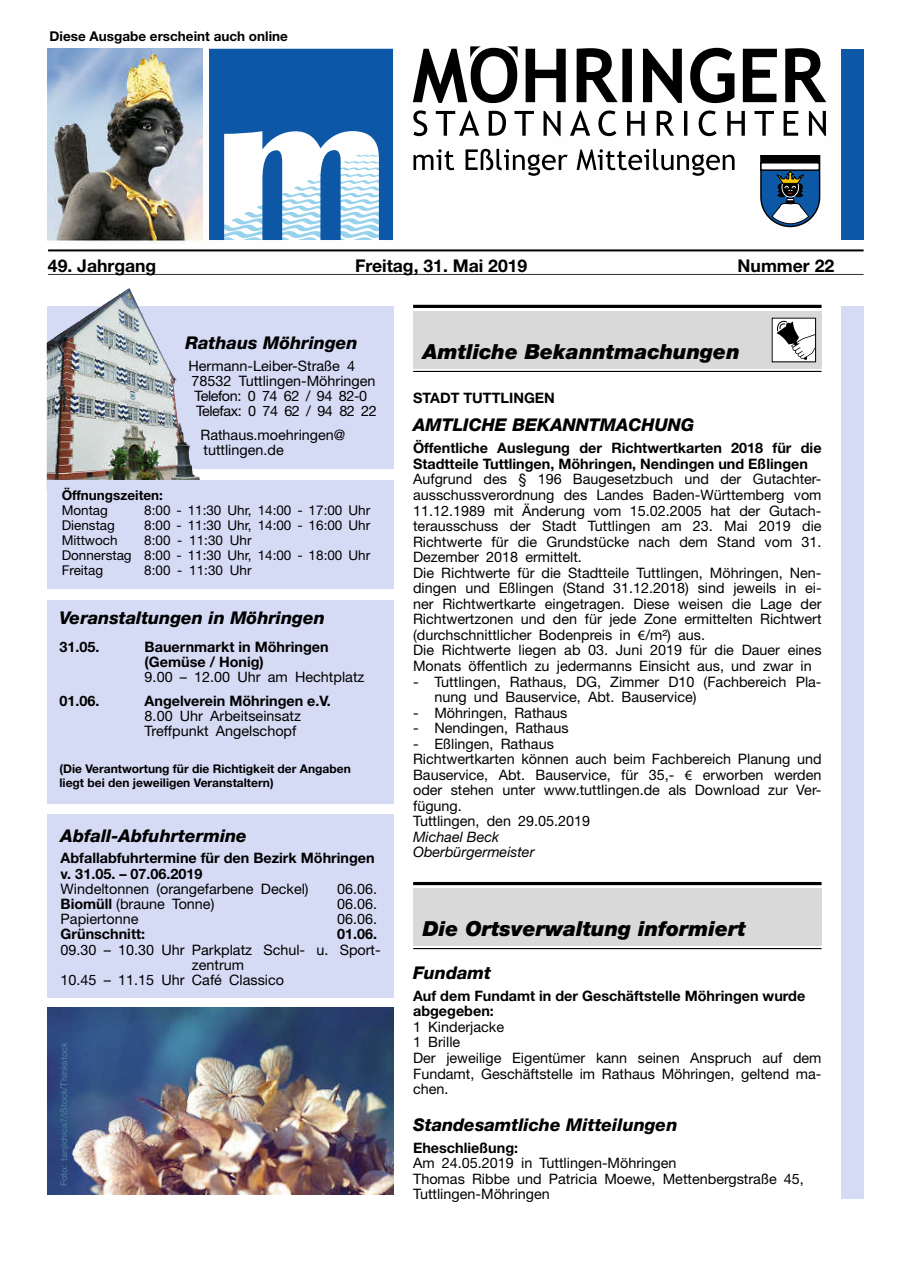
<style>
.page{position:relative;width:902px;height:1280px;background:#fff}
.page>*{position:absolute;margin:0;border:0;box-sizing:border-box;transform-origin:0 0}
.t1{font:italic 900 20.85px "Helvetica Neue";color:#000}
.t2{font:italic 800 17.55px "Helvetica Neue";color:#000}
.t3{font:700 17.55px "Helvetica Neue";color:#000}
.t4{font:14.4px/15.6px "Helvetica Neue";color:#000}
.t5{font:700 14.4px/15.6px "Helvetica Neue";color:#000}
.t6{font:14.4px "Helvetica Neue";letter-spacing:-.03em;color:#000}
.t7{font:italic 14.4px/15.6px "Helvetica Neue";color:#000}
.t8{font:13.5px/15px "Helvetica Neue";color:#000}
.t9{font:700 13.5px "Helvetica Neue";color:#000}
.t10{font:700 12px/13.5px "Helvetica Neue";color:#000}
.t11{font:9px "Helvetica Neue";color:#4d85a0}
.s1{font-weight:700}
.s2{font-family:"Myriad Pro"}
</style>
<div class="page">
<div style="left:841px;top:49px;width:22px;height:191px;background:#0c57a6"></div>
<svg style="left:760px;top:176px;width:60px;height:51px"></svg>
<svg style="left:119px;top:251px;width:406px;height:1px"></svg>
<hr style="left:48px;top:274px;width:815px;height:1px;background:#000">
<hr style="left:48px;top:249px;width:815px;height:2px;background:#000">
<img style="left:48px;top:49px;width:134px;height:195px">
<svg style="left:182px;top:49px;width:240px;height:201px"></svg>
<div style="left:203px;top:49px;width:5px;height:194px;background:#fefefe"></div>
<svg style="left:413px;top:48px;width:413px;height:128px"></svg>
<svg style="left:470px;top:46px;width:47px;height:12px"></svg>
<hr style="left:413px;top:305px;width:408px;height:3px;background:#000">
<div style="left:413px;top:311px;width:408px;height:58px;background:#d9d9d9"></div>
<div style="left:772px;top:318px;width:43px;height:44px;background:#fefefe"></div>
<svg style="left:777px;top:320px;width:37px;height:40px"></svg>
<hr style="left:413px;top:371px;width:408px;height:1px;background:#000">
<hr style="left:413px;top:882px;width:408px;height:3px;background:#000">
<div style="left:413px;top:888px;width:408px;height:58px;background:#d9d9d9"></div>
<hr style="left:413px;top:948px;width:408px;height:1px;background:#000">
<div style="left:47px;top:306px;width:346px;height:162px;background:#d6dbf5"></div>
<img style="left:47px;top:288px;width:153px;height:192px">
<div style="left:841px;top:306px;width:22px;height:893px;background:#d6dbf5"></div>
<div style="left:47px;top:480px;width:346px;height:108px;background:#d6dbf5"></div>
<div style="left:47px;top:600px;width:346px;height:204px;background:#d6dbf5"></div>
<div style="left:47px;top:814px;width:346px;height:183px;background:#d6dbf5"></div>
<img style="left:48px;top:1007px;width:345px;height:188px">
<p class="t9" style="left:50px;top:28px;width:240px">Diese Ausgabe erscheint auch online</p>
<p class="t3" style="left:48px;top:255px;width:110px">49. Jahrgang</p>
<p class="t3" style="left:355px;top:255px;width:174px">Freitag, 31. Mai 2019</p>
<p class="t3" style="left:737px;top:255px;width:98px">Nummer 22</p>
<p class="t2" style="left:185px;top:333px;width:174px">Rathaus Möhringen</p>
<p class="t4" style="left:188px;top:358px;width:168px">Hermann-Leiber-Straße 4</p>
<p class="t4" style="left:191px;top:373px;width:185px">78532 Tuttlingen-Möhringen</p>
<p class="t6" style="left:194px;top:387px;width:174px">Telefon: 0 74 62 / 94 82-0</p>
<p class="t6" style="left:196px;top:403px;width:182px">Telefax: 0 74 62 / 94 82 22</p>
<p class="t4" style="left:200px;top:427px;width:146px;line-height:15.1px">Rathaus.moehringen@ tuttlingen.de</p>
<p class="t9" style="left:62px;top:487px;width:103px">Öffnungszeiten:</p>
<p class="t8" style="left:62px;top:503px;width:48px">Montag</p>
<p class="t8" style="left:144px;top:503px;width:227px">8:00 - 11:30 Uhr, 14:00 - 17:00 Uhr</p>
<p class="t8" style="left:62px;top:518px;width:55px">Dienstag</p>
<p class="t8" style="left:144px;top:518px;width:227px">8:00 - 11:30 Uhr, 14:00 - 16:00 Uhr</p>
<p class="t8" style="left:62px;top:533px;width:57px">Mittwoch</p>
<p class="t8" style="left:62px;top:533px;width:310px;text-indent:82px">8:00 - 11:30 Uhr<br>Donnerstag 8:00 - 11:30 Uhr, 14:00 - 18:00 Uhr<br>Freitag</p>
<p class="t8" style="left:144px;top:563px;width:109px">8:00 - 11:30 Uhr</p>
<p class="t2" style="left:60px;top:607px;width:267px">Veranstaltungen in Möhringen</p>
<p class="t5" style="left:60px;top:638px;width:42px">31.05.</p>
<p class="t5" style="left:145px;top:639px;width:185px;line-height:15.1px">Bauernmarkt in Möhringen (Gemüse / Honig)</p>
<p class="t4" style="left:145px;top:669px;width:221px">9.00 – 12.00 Uhr am Hechtplatz</p>
<p class="t5" style="left:60px;top:693px;width:42px">01.06.</p>
<p class="t5" style="left:145px;top:693px;width:188px">Angelverein Möhringen e.V.</p>
<p class="t4" style="left:145px;top:708px;width:158px;line-height:15.1px">8.00 Uhr Arbeitseinsatz<br>Treffpunkt Angelschopf</p>
<p class="t10" style="left:60px;top:762px;width:293px">(Die Verantwortung für die Richtigkeit der Angaben liegt bei den jeweiligen Veranstaltern)</p>
<p class="t2" style="left:61px;top:825px;width:188px">Abfall-Abfuhrtermine</p>
<p class="t5" style="left:61px;top:850px;width:315px;line-height:15.1px">Abfallabfuhrtermine für den Bezirk Möhringen v. 31.05. – 07.06.2019</p>
<p class="t4" style="left:61px;top:880px;width:249px">Windeltonnen (orangefarbene Deckel)</p>
<p class="t4" style="left:337px;top:880px;width:42px">06.06.</p>
<p class="t4" style="left:61px;top:896px;width:155px"><span class="s1">Biomüll</span> (braune Tonne)</p>
<p class="t4" style="left:337px;top:896px;width:42px">06.06.</p>
<p class="t4" style="left:61px;top:911px;width:79px">Papiertonne</p>
<p class="t4" style="left:337px;top:911px;width:42px">06.06.</p>
<p class="t5" style="left:61px;top:926px;width:86px">Grünschnitt:</p>
<p class="t5" style="left:337px;top:926px;width:42px">01.06.</p>
<p class="t4" style="left:61px;top:941px;width:321px">09.30 – 10.30 Uhr Parkplatz Schul- u. Sport-</p>
<p class="t4" style="left:192px;top:956px;width:54px">zentrum</p>
<p class="t4" style="left:61px;top:972px;width:225px">10.45 – 11.15 Uhr Café Classico</p>
<p class="t11" style="left:59px;top:1186px;width:145px;rotate:-90deg">Foto: tanjichica7/iStock/Thinkstock</p>
<h1 class="t1" style="left:422px;top:339px;width:318px">Amtliche Bekanntmachungen</h1>
<p class="t5" style="left:413px;top:390px;width:143px">STADT TUTTLINGEN</p>
<p class="t2" style="left:413px;top:415px;width:283px">AMTLICHE BEKANNTMACHUNG</p>
<p class="t5" style="left:413px;top:440px;width:410px">Öffentliche Auslegung der Richtwertkarten 2018 für die<br>Stadtteile Tuttlingen, Möhringen, Nendingen und Eßlingen</p>
<p class="t4" style="left:413px;top:471px;width:410px">Aufgrund des § 196 Baugesetzbuch und der Gutachter&shy;ausschussverordnung des Landes Baden-Württemberg vom 11.12.1989 mit Änderung vom 15.02.2005 hat der Gutach&shy;terausschuss der Stadt Tuttlingen am 23. Mai 2019 die Richtwerte für die Grundstücke nach dem Stand vom 31.<br>Dezember 2018 ermittelt.<br>Die Richtwerte für die Stadtteile Tuttlingen, Möhringen, Nen&shy;dingen und Eßlingen (Stand 31.12.2018) sind jeweils in ei&shy;ner Richtwertkarte eingetragen. Diese weisen die Lage der Richtwertzonen und den für jede Zone ermittelten Richtwert (durchschnittlicher Bodenpreis in <span class="s2">€</span>/m²) aus.<br>Die Richtwerte liegen ab 03. Juni 2019 für die Dauer eines Monats öffentlich zu jedermanns Einsicht aus, und zwar in</p>
<p class="t4" style="left:434px;top:673px;width:388px;text-indent:-21px">- Tuttlingen, Rathaus, DG, Zimmer D10 (Fachbereich Pla&shy;nung und Bauservice, Abt. Bauservice)</p>
<p class="t4" style="left:413px;top:704px;width:156px">- Möhringen, Rathaus</p>
<p class="t4" style="left:413px;top:720px;width:157px">- Nendingen, Rathaus</p>
<p class="t4" style="left:413px;top:735px;width:410px">- Eßlingen, Rathaus<br>Richtwertkarten können auch beim Fachbereich Planung und Bauservice, Abt. Bauservice, für 35,- <span class="s2">€</span> erworben werden oder stehen unter www.tuttlingen.de als Download zur Ver&shy;fügung.<br>Tuttlingen, den 29.05.2019</p>
<p class="t7" style="left:413px;top:829px;width:123px">Michael Beck<br>Oberbürgermeister</p>
<h1 class="t1" style="left:422px;top:916px;width:324px">Die Ortsverwaltung informiert</h1>
<p class="t2" style="left:413px;top:962px;width:79px">Fundamt</p>
<p class="t5" style="left:413px;top:987px;width:393px">Auf dem Fundamt in der Geschäftstelle Möhringen wurde abgegeben:</p>
<p class="t4" style="left:413px;top:1019px;width:410px">1 Kinderjacke<br>1 Brille<br>Der jeweilige Eigentümer kann seinen Anspruch auf dem<br>Fundamt, Geschäftstelle im Rathaus Möhringen, geltend ma&shy;chen.</p>
<p class="t2" style="left:413px;top:1114px;width:266px">Standesamtliche Mitteilungen</p>
<p class="t5" style="left:413px;top:1139px;width:106px">Eheschließung:</p>
<p class="t4" style="left:413px;top:1155px;width:392px">Am 24.05.2019 in Tuttlingen-Möhringen<br>Thomas Ribbe und Patricia Moewe, Mettenbergstraße 45,<br>Tuttlingen-Möhringen</p>
</div>
